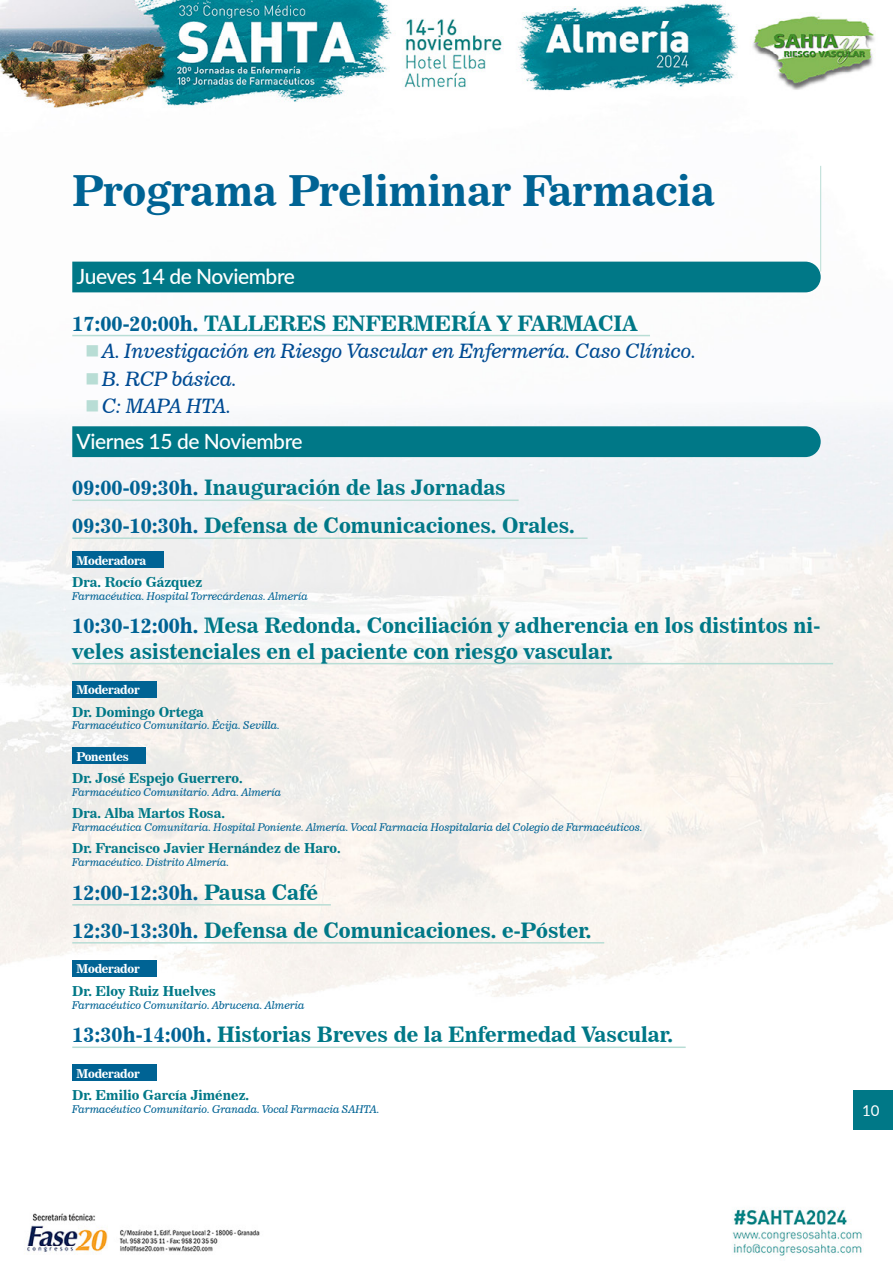
<style>
.page{position:relative;width:893px;height:1263px;background:#fff}
.page>*{position:absolute;margin:0;border:0;box-sizing:border-box;transform-origin:0 0}
.t1{font:42px "News 706 BT Bold C";color:#006394}
.t2{font:21px/38px "News 706 BT Bold C";color:#007887}
.t3{font:500 21px "Lato";letter-spacing:-.02em;color:#fff}
.t4{font:19.5px/27.6px "News 706 BT Italic C";color:#004b93}
.t5{font:15px "Lato";color:#fff}
.t6{font:13.5px "News 706 BT Bold C";color:#007887}
.t7{font:12px "News 706 BT Bold C";letter-spacing:-.02em;color:#fff}
.t8{font:10.5px "News 706 BT Italic C";color:#006394}
.s1{color:#006394}
</style>
<div class="page">
<img style="left:0;top:0;width:893px;height:1256px">
<div style="left:854px;top:1091px;width:39px;height:39px;background:#007887"></div>
<hr style="left:820px;top:166px;width:1px;height:106px;background:#b8ddd5">
<div style="left:72px;top:262px;width:749px;height:30px;background:#007887"></div>
<hr style="left:72px;top:335px;width:578px;height:1px;background:#b8ddd5">
<div style="left:72px;top:426px;width:749px;height:31px;background:#007887"></div>
<hr style="left:72px;top:499px;width:447px;height:2px;background:#b8ddd5">
<hr style="left:72px;top:537px;width:516px;height:2px;background:#b8ddd5">
<div style="left:72px;top:551px;width:92px;height:16px;background:#006394"></div>
<hr style="left:72px;top:663px;width:761px;height:1px;background:#b8ddd5">
<div style="left:72px;top:681px;width:85px;height:16px;background:#006394"></div>
<div style="left:72px;top:747px;width:74px;height:17px;background:#006394"></div>
<hr style="left:72px;top:904px;width:259px;height:1px;background:#b8ddd5">
<hr style="left:72px;top:942px;width:532px;height:1px;background:#b8ddd5">
<div style="left:72px;top:960px;width:85px;height:16px;background:#006394"></div>
<hr style="left:72px;top:1046px;width:614px;height:2px;background:#b8ddd5">
<div style="left:72px;top:1064px;width:85px;height:17px;background:#006394"></div>
<svg style="left:87px;top:345px;width:11px;height:12px"></svg>
<svg style="left:87px;top:373px;width:11px;height:11px"></svg>
<svg style="left:87px;top:401px;width:11px;height:11px"></svg>
<h1 class="t1" style="left:72px;top:166px;width:644px">Programa Preliminar Farmacia</h1>
<p class="t3" style="left:77px;top:261px;width:220px">Jueves 14 de Noviembre</p>
<p class="t2" style="left:72px;top:304px;width:566px"><span class="s1">17:00-20:00h.</span> TALLERES ENFERMERÍA Y FARMACIA</p>
<p class="t4" style="left:102px;top:337px;width:595px">A. Investigación en Riesgo Vascular en Enfermería. Caso Clínico.<br>B. RCP básica.<br>C: MAPA HTA.</p>
<p class="t3" style="left:77px;top:426px;width:228px">Viernes 15 de Noviembre</p>
<p class="t2" style="left:72px;top:469px;width:504px"><span class="s1">09:00-09:30h.</span> Inauguración de las Jornadas<br><span class="s1">09:30-10:30h.</span> Defensa de Comunicaciones. Orales.</p>
<p class="t7" style="left:77px;top:553px;width:71px">Moderadora</p>
<p class="t6" style="left:72px;top:574px;width:132px">Dra. Rocío Gázquez</p>
<p class="t8" style="left:72px;top:590px;width:237px">Farmacéutica. Hospital Torrecárdenas. Almería</p>
<p class="t2" style="left:72px;top:613px;width:749px;line-height:25.2px"><span class="s1">10:30-12:00h.</span> Mesa Redonda. Conciliación y adherencia en los distintos ni&shy;veles asistenciales en el paciente con riesgo vascular.</p>
<p class="t7" style="left:77px;top:683px;width:65px">Moderador</p>
<p class="t6" style="left:72px;top:704px;width:133px">Dr. Domingo Ortega</p>
<p class="t8" style="left:72px;top:719px;width:209px">Farmacéutico Comunitario. Écija. Sevilla.</p>
<p class="t7" style="left:77px;top:749px;width:54px">Ponentes</p>
<p class="t6" style="left:72px;top:770px;width:172px">Dr. José Espejo Guerrero.</p>
<p class="t8" style="left:72px;top:786px;width:210px">Farmacéutico Comunitario. Adra. Almería</p>
<p class="t6" style="left:72px;top:805px;width:154px">Dra. Alba Martos Rosa.</p>
<p class="t8" style="left:72px;top:821px;width:571px">Farmacéutica Comunitaria. Hospital Poniente. Almería. Vocal Farmacia Hospitalaria del Colegio de Farmacéuticos.</p>
<p class="t6" style="left:72px;top:840px;width:270px">Dr. Francisco Javier Hernández de Haro.</p>
<p class="t8" style="left:72px;top:856px;width:158px">Farmacéutico. Distrito Almería.</p>
<p class="t2" style="left:72px;top:873px;width:521px"><span class="s1">12:00-12:30h.</span> Pausa Café<br><span class="s1">12:30-13:30h.</span> Defensa de Comunicaciones. e-Póster.</p>
<p class="t7" style="left:77px;top:962px;width:65px">Moderador</p>
<p class="t6" style="left:72px;top:983px;width:145px">Dr. Eloy Ruiz Huelves</p>
<p class="t8" style="left:72px;top:998px;width:234px">Farmacéutico Comunitario. Abrucena. Almeria</p>
<p class="t2" style="left:72px;top:1016px;width:602px"><span class="s1">13:30h-14:00h.</span> Historias Breves de la Enfermedad Vascular.</p>
<p class="t7" style="left:77px;top:1066px;width:65px">Moderador</p>
<p class="t6" style="left:72px;top:1087px;width:178px">Dr. Emilio García Jiménez.</p>
<p class="t8" style="left:72px;top:1103px;width:308px">Farmacéutico Comunitario. Granada. Vocal Farmacia SAHTA.</p>
<p class="t5" style="left:862px;top:1100px;width:19px">10</p>
</div>
